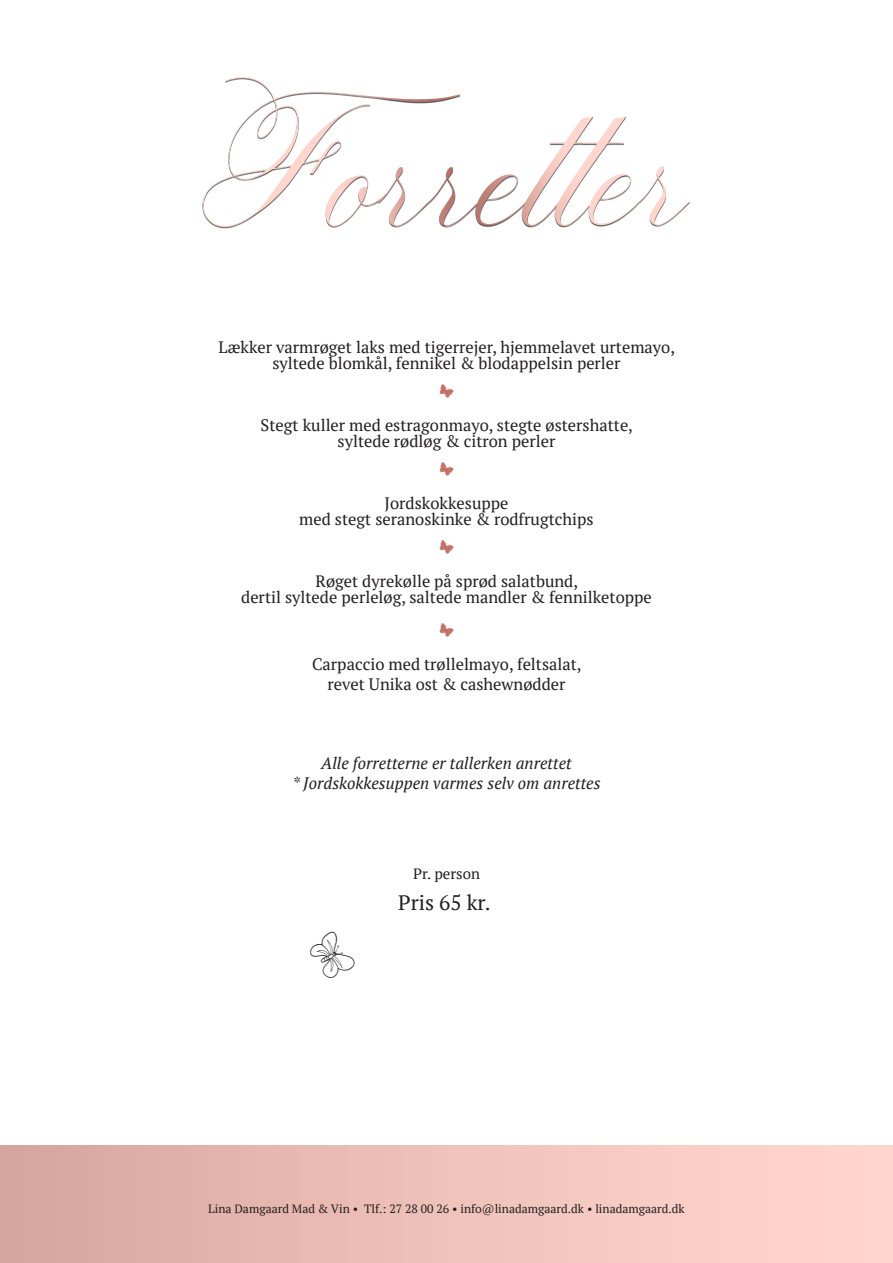
<style>
.page{position:relative;width:893px;height:1263px;background:#fff}
.page>*{position:absolute;margin:0;border:0;box-sizing:border-box;transform-origin:0 0}
.t1{font:46.5px "Butter Fly";color:#231f20}
.t2{font:21px "PT Serif";color:#231f20}
.t3{font:16.5px/16.5px "PT Serif";color:#231f20;text-align:center}
.t4{font:italic 16.5px "PT Serif";color:#231f20}
.t5{font:15px "PT Serif";color:#231f20}
.t6{font:15px "Butter Fly";color:#c37169}
.t7{font:12px "PT Serif";color:#231f20}
</style>
<div class="page">
<img style="left:203px;top:78px;width:487px;height:150px">
<p class="t3" style="left:219px;top:339px;width:458px">Lækker varmrøget laks med tigerrejer, hjemmelavet urtemayo, syltede blomkål, fennikel &amp; blodappelsin perler</p>
<p class="t6" style="left:439px;top:385px;width:16px">j</p>
<p class="t3" style="left:261px;top:417px;width:374px">Stegt kuller med estragonmayo, stegte østershatte,</p>
<p class="t3" style="left:338px;top:433px;width:219px">syltede rødløg &amp; citron perler</p>
<p class="t6" style="left:439px;top:463px;width:16px">j</p>
<p class="t3" style="left:384px;top:495px;width:125px">Jordskokkesuppe</p>
<p class="t3" style="left:299px;top:511px;width:296px">med stegt seranoskinke &amp; rodfrugtchips</p>
<p class="t6" style="left:439px;top:541px;width:16px">j</p>
<p class="t3" style="left:316px;top:573px;width:264px">Røget dyrekølle på sprød salatbund,</p>
<p class="t3" style="left:241px;top:589px;width:412px">dertil syltede perleløg, saltede mandler &amp; fennilketoppe</p>
<p class="t6" style="left:439px;top:624px;width:16px">j</p>
<p class="t3" style="left:312px;top:655px;width:271px">Carpaccio med trøllelmayo, feltsalat,</p>
<p class="t3" style="left:327px;top:675px;width:239px">revet Unika ost &amp; cashewnødder</p>
<p class="t4" style="left:321px;top:752px;width:252px">Alle forretterne er tallerken anrettet</p>
<p class="t4" style="left:292px;top:772px;width:310px">* Jordskokkesuppen varmes selv om anrettes</p>
<p class="t5" style="left:413px;top:864px;width:68px">Pr. person</p>
<p class="t1" style="left:310px;top:935px;width:47px">H</p>
<p class="t2" style="left:398px;top:889px;width:94px">Pris 65 kr.</p>
<p class="t7" style="left:208px;top:1201px;width:478px">Lina Damgaard Mad &amp; Vin • Tlf.: 27 28 00 26 • info@linadamgaard.dk • linadamgaard.dk</p>
</div>
